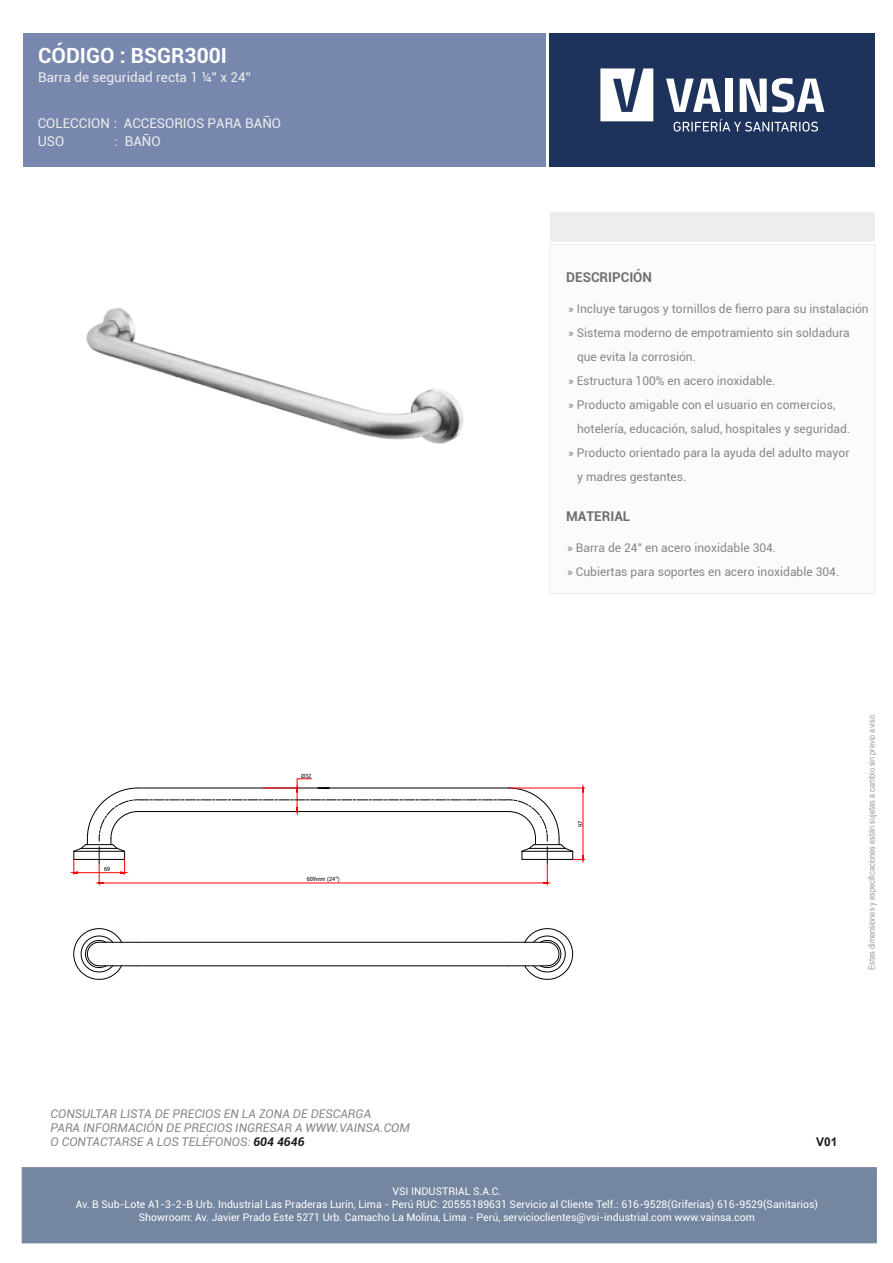
<style>
.page{position:relative;width:893px;height:1263px;background:#fff}
.page>*{position:absolute;margin:0;border:0;box-sizing:border-box;transform-origin:0 0}
.t1{font:700 21px "Roboto";color:#fff}
.t2{font:13.5px "Roboto";color:#ededed}
.t3{font:700 13.5px "Roboto";color:#706f6f}
.t4{font:12px/24px "Roboto";color:#888887}
.t5{font:italic 12px/14.4px "Roboto";color:#888887}
.t6{font:700 12px "Arial";color:#1d1d1b}
.t7{font:10.5px/12.6px "Roboto";color:#fff;text-align:center}
.t8{font:9px "Arial Narrow";color:#9d9fa5}
.t9{font:5.55px "Tahoma";color:#000}
.s1{font-weight:700;color:#1d1d1b}
</style>
<div class="page">
<div style="left:550px;top:213px;width:325px;height:29px;background:#ededed"></div>
<div style="left:549px;top:34px;width:326px;height:133px;background:#1e335c"></div>
<svg style="left:600px;top:68px;width:53px;height:53px"></svg>
<svg style="left:666px;top:79px;width:55px;height:33px"></svg>
<div style="left:725px;top:79px;width:8px;height:33px;background:#fff"></div>
<svg style="left:740px;top:78px;width:84px;height:34px"></svg>
<svg style="left:674px;top:119px;width:144px;height:13px"></svg>
<div style="left:23px;top:34px;width:522px;height:133px;background:#7887ad"></div>
<div style="left:550px;top:244px;width:325px;height:349px;background:#fbfbfc"></div>
<div style="left:550px;top:244px;width:325px;height:350px;border:1px solid #ededed"></div>
<div style="left:22px;top:1167px;width:854px;height:76px;background:#7486a0;border:1px solid #7486a0"></div>
<hr style="left:138px;top:942px;width:371px;height:1px;background:#000">
<hr style="left:138px;top:965px;width:371px;height:1px;background:#000">
<hr style="left:509px;top:942px;width:38px;height:1px;background:#000">
<hr style="left:509px;top:965px;width:38px;height:1px;background:#000">
<hr style="left:99px;top:942px;width:39px;height:1px;background:#000">
<hr style="left:99px;top:965px;width:39px;height:1px;background:#000">
<svg style="left:73px;top:928px;width:50px;height:52px"></svg>
<svg style="left:524px;top:928px;width:49px;height:52px"></svg>
<svg style="left:70px;top:778px;width:515px;height:107px"></svg>
<img style="left:86px;top:308px;width:378px;height:136px">
<h1 class="t1" style="left:38px;top:41px;width:190px">CÓDIGO : BSGR300I</h1>
<p class="t2" style="left:38px;top:67px;width:214px">Barra de seguridad recta 1 ¼” x 24”</p>
<p class="t2" style="left:38px;top:113px;width:245px">COLECCION : ACCESORIOS PARA BAÑO</p>
<p class="t2" style="left:38px;top:132px;width:28px">USO</p>
<p class="t2" style="left:115px;top:132px;width:47px">: BAÑO</p>
<p class="t9" style="left:104px;top:865px;width:8px">69</p>
<p class="t9" style="left:301px;top:772px;width:12px">Ø32</p>
<p class="t9" style="left:307px;top:875px;width:34px">609mm (24")</p>
<p class="t5" style="left:51px;top:1105px;width:361px">CONSULTAR LISTA DE PRECIOS EN LA ZONA DE DESCARGA<br>PARA INFORMACIÓN DE PRECIOS INGRESAR A WWW.VAINSA.COM<br>O CONTACTARSE A LOS TELÉFONOS: <span class="s1">604 4646</span></p>
<p class="t3" style="left:566px;top:268px;width:87px">DESCRIPCIÓN</p>
<p class="t4" style="left:568px;top:296px;width:302px">» Incluye tarugos y tornillos de fierro para su instalación</p>
<p class="t4" style="left:568px;top:320px;width:283px">» Sistema moderno de empotramiento sin soldadura</p>
<p class="t4" style="left:577px;top:344px;width:120px">que evita la corrosión.</p>
<p class="t4" style="left:568px;top:368px;width:209px">» Estructura 100% en acero inoxidable.</p>
<p class="t4" style="left:568px;top:392px;width:269px">» Producto amigable con el usuario en comercios,</p>
<p class="t4" style="left:577px;top:416px;width:275px">hotelería, educación, salud, hospitales y seguridad.</p>
<p class="t4" style="left:568px;top:440px;width:283px">» Producto orientado para la ayuda del adulto mayor</p>
<p class="t4" style="left:577px;top:464px;width:111px">y madres gestantes.</p>
<p class="t3" style="left:566px;top:507px;width:66px">MATERIAL</p>
<p class="t4" style="left:567px;top:535px;width:273px">» Barra de 24” en acero inoxidable 304.<br>» Cubiertas para soportes en acero inoxidable 304.</p>
<p class="t9" style="left:577px;top:827px;width:8px;rotate:-90deg">97</p>
<p class="t8" style="left:865px;top:970px;width:258px;rotate:-90deg">Estas dimensiones y especificaciones están sujetas a cambio sin previo aviso.</p>
<p class="t6" style="left:816px;top:1134px;width:23px">V01</p>
<p class="t7" style="left:76px;top:1185px;width:744px">VSI INDUSTRIAL S.A.C.<br>Av. B Sub-Lote A1-3-2-B Urb. Industrial Las Praderas Lurín, Lima - Perú RUC: 20555189631 Servicio al Cliente Telf.: 616-9528(Griferías) 616-9529(Sanitarios)<br>Showroom: Av. Javier Prado Este 5271 Urb. Camacho La Molina, Lima - Perú, servicioclientes@vsi-industrial.com www.vainsa.com</p>
</div>
